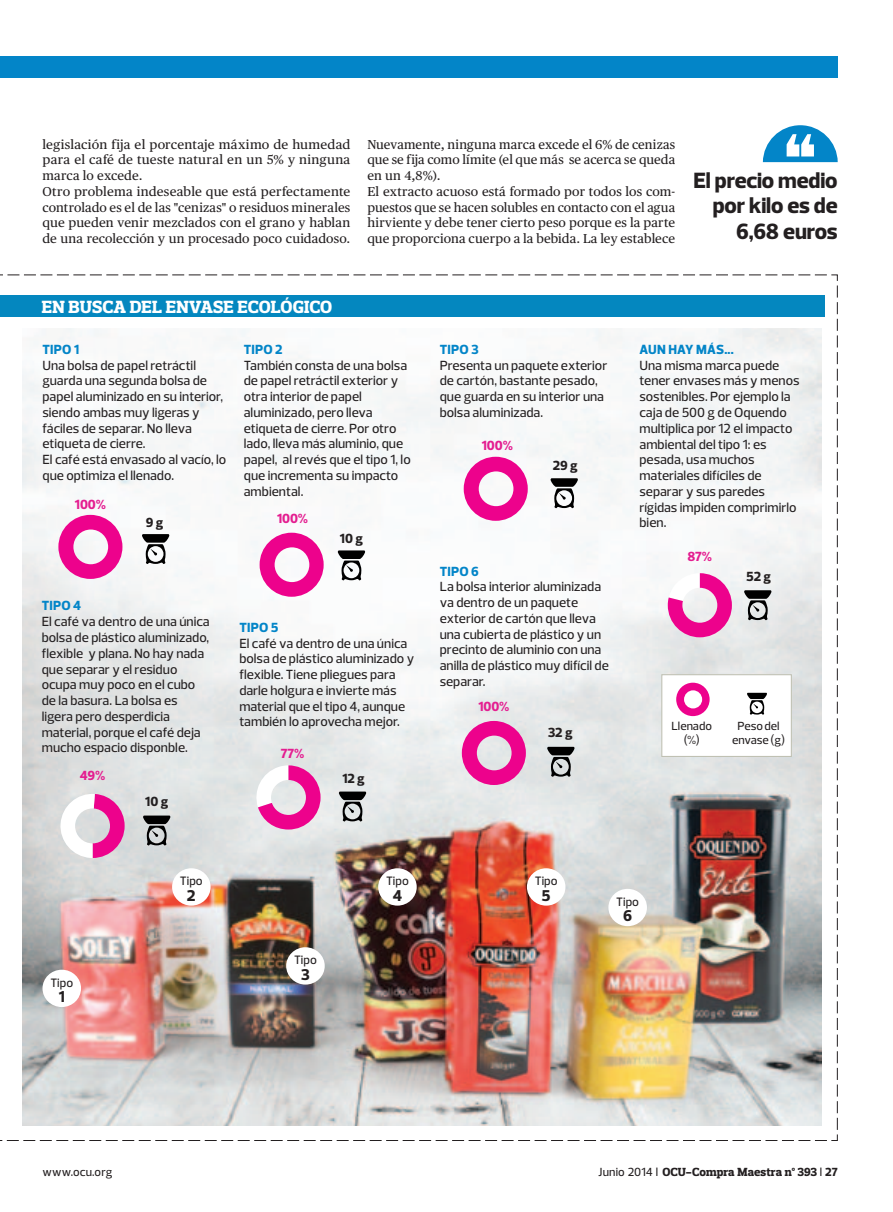
<style>
.page{position:relative;width:893px;height:1212px;background:#fff}
.page>*{position:absolute;margin:0;border:0;box-sizing:border-box;transform-origin:0 0}
.t1{font:800 22.5px/25.5px "Prelo";letter-spacing:-.01em;color:#231f20;text-align:right}
.t2{font:800 18px "Prelo Slab";color:#fff}
.t3{font:800 15.9px "Prelo";color:#231f20}
.t4{font:500 13.5px/15.8px "Prelo";color:#231f20}
.t5{font:800 13.5px "Prelo";letter-spacing:.015em;color:#0385c8}
.t6{font:800 13.5px "Prelo";color:#e41d90}
.t7{font:800 13.5px "Prelo";letter-spacing:-.01em;color:#231f20}
.t8{font:12.9px/15.8px "Publico Text";letter-spacing:.01em;color:#231f20}
.t9{font:500 12.45px "Prelo";color:#231f20}
.t10{font:500 12px/13.5px "Prelo";color:#231f20;text-align:center}
.t11{font:800 12px "Prelo Slab";color:#231f20}
.s1{font-family:"Prelo";font-weight:500}
.s2{font-family:"Prelo"}
</style>
<div class="page">
<div style="left:0;top:57px;width:838px;height:21px;background:#0385c8"></div>
<svg style="left:763px;top:125px;width:75px;height:37px"></svg>
<img style="left:0;top:274px;width:838px;height:867px">
<div style="left:0;top:295px;width:825px;height:22px;background:#0487bf"></div>
<svg style="left:58px;top:515px;width:64px;height:64px"></svg>
<div style="left:661px;top:674px;width:131px;height:83px;background:#fff;border:1px solid #bfc0b2"></div>
<svg style="left:747px;top:693px;width:20px;height:22px"></svg>
<svg style="left:676px;top:683px;width:34px;height:33px"></svg>
<svg style="left:142px;top:534px;width:27px;height:30px"></svg>
<svg style="left:744px;top:590px;width:27px;height:30px"></svg>
<svg style="left:668px;top:573px;width:64px;height:64px"></svg>
<svg style="left:260px;top:533px;width:64px;height:64px"></svg>
<svg style="left:338px;top:550px;width:27px;height:30px"></svg>
<svg style="left:547px;top:747px;width:27px;height:30px"></svg>
<svg style="left:462px;top:721px;width:64px;height:64px;background:#e968b4"></svg>
<svg style="left:551px;top:478px;width:27px;height:30px"></svg>
<svg style="left:464px;top:457px;width:64px;height:64px"></svg>
<svg style="left:143px;top:815px;width:27px;height:30px"></svg>
<svg style="left:59px;top:793px;width:66px;height:65px"></svg>
<svg style="left:252px;top:765px;width:69px;height:64px"></svg>
<svg style="left:339px;top:791px;width:27px;height:30px"></svg>
<div style="left:43px;top:970px;width:38px;height:37px;background:#fff;border-radius:50%"></div>
<div style="left:172px;top:868px;width:39px;height:37px;background:#fff;border-radius:50%"></div>
<div style="left:286px;top:947px;width:39px;height:37px;background:#fff;border-radius:50%"></div>
<div style="left:378px;top:868px;width:39px;height:37px;background:#fff;border-radius:50%"></div>
<div style="left:527px;top:868px;width:38px;height:37px;background:#fff;border-radius:50%"></div>
<div style="left:608px;top:889px;width:39px;height:37px;background:#fff;border-radius:50%"></div>
<p class="t8" style="left:43px;top:136px;width:309px">legislación fija el porcentaje máximo de humedad para el café de tueste natural en un 5% y ninguna marca lo excede.<br>Otro problema indeseable que está perfectamente controlado es el de las "cenizas" o residuos minerales que pueden venir mezclados con el grano y hablan de una recolección y un procesado poco cuidadoso.</p>
<p class="t8" style="left:367px;top:136px;width:309px">Nuevamente, ninguna marca excede el 6% de cenizas que se fija como límite (el que más se acerca se queda en un 4,8%).<br>El extracto acuoso está formado por todos los com&shy;puestos que se hacen solubles en contacto con el agua hirviente y debe tener cierto peso porque es la parte que proporciona cuerpo a la bebida. La ley establece</p>
<h1 class="t1" style="left:693px;top:167px;width:146px">El precio medio por kilo es de<br>6,68 euros</h1>
<h2 class="t2" style="left:42px;top:296px;width:280px">EN BUSCA DEL ENVASE ECOLÓGICO</h2>
<p class="t5" style="left:43px;top:341px;width:38px">Tipo 1</p>
<p class="t4" style="left:43px;top:357px;width:185px">Una bolsa de papel retráctil guarda una segunda bolsa de papel aluminizado en su interior, siendo ambas muy ligeras y fáciles de separar. No lleva etiqueta de cierre.<br>El café está envasado al vacío, lo que optimiza el llenado.</p>
<p class="t5" style="left:244px;top:341px;width:40px">Tipo 2</p>
<p class="t4" style="left:244px;top:357px;width:168px">También consta de una bolsa de papel retráctil exterior y otra interior de papel aluminizado, pero lleva etiqueta de cierre. Por otro lado, lleva más aluminio, que papel, al revés que el tipo 1, lo que incrementa su impacto ambiental.</p>
<p class="t6" style="left:277px;top:510px;width:33px">100%</p>
<p class="t7" style="left:340px;top:530px;width:25px">10 g</p>
<p class="t6" style="left:75px;top:496px;width:33px">100%</p>
<p class="t7" style="left:146px;top:514px;width:19px">9 g</p>
<p class="t5" style="left:42px;top:598px;width:41px">TIPo 4</p>
<p class="t4" style="left:42px;top:614px;width:170px">El café va dentro de una única bolsa de plástico aluminizado, flexible y plana. No hay nada que separar y el residuo ocupa muy poco en el cubo de la basura. La bolsa es ligera pero desperdicia material, porque el café deja mucho espacio disponble.</p>
<p class="t6" style="left:80px;top:767px;width:27px">49%</p>
<p class="t7" style="left:145px;top:793px;width:25px">10 g</p>
<p class="t5" style="left:239px;top:619px;width:41px">TIPo 5</p>
<p class="t4" style="left:239px;top:635px;width:176px">El café va dentro de una única bolsa de plástico aluminizado y flexible. Tiene pliegues para darle holgura e invierte más material que el tipo 4, aunque también lo aprovecha mejor.</p>
<p class="t6" style="left:281px;top:745px;width:25px">77%</p>
<p class="t7" style="left:342px;top:770px;width:24px">12 g</p>
<p class="t5" style="left:440px;top:341px;width:41px">TIPo 3</p>
<p class="t4" style="left:440px;top:357px;width:169px">Presenta un paquete exterior de cartón, bastante pesado, que guarda en su interior una bolsa aluminizada.</p>
<p class="t6" style="left:482px;top:437px;width:33px">100%</p>
<p class="t7" style="left:553px;top:457px;width:26px">29 g</p>
<p class="t5" style="left:440px;top:563px;width:41px">TIPo 6</p>
<p class="t4" style="left:440px;top:579px;width:171px">La bolsa interior aluminizada va dentro de un paquete exterior de cartón que lleva una cubierta de plástico y un precinto de aluminio con una anilla de plástico muy difícil de separar.</p>
<p class="t6" style="left:478px;top:698px;width:33px">100%</p>
<p class="t7" style="left:548px;top:724px;width:26px">32 g</p>
<p class="t5" style="left:640px;top:341px;width:96px">aun hay más...</p>
<p class="t4" style="left:639px;top:357px;width:162px">Una misma marca puede tener envases más y menos sostenibles. Por ejemplo la caja de 500 g de Oquendo multiplica por 12 el impacto ambiental del tipo 1: es pesada, usa muchos materiales difíciles de separar y sus paredes rígidas impiden comprimirlo bien.</p>
<p class="t6" style="left:687px;top:548px;width:26px">87%</p>
<p class="t7" style="left:746px;top:568px;width:26px">52 g</p>
<p class="t10" style="left:671px;top:719px;width:42px">Llenado (%)</p>
<p class="t10" style="left:732px;top:719px;width:55px">Peso del envase (g)</p>
<p class="t9" style="left:50px;top:975px;width:24px">Tipo</p>
<p class="t3" style="left:59px;top:987px;width:8px">1</p>
<p class="t9" style="left:180px;top:873px;width:24px">Tipo</p>
<p class="t3" style="left:187px;top:886px;width:10px">2</p>
<p class="t9" style="left:294px;top:952px;width:24px">Tipo</p>
<p class="t3" style="left:301px;top:965px;width:11px">3</p>
<p class="t9" style="left:386px;top:873px;width:24px">Tipo</p>
<p class="t3" style="left:393px;top:886px;width:11px">4</p>
<p class="t9" style="left:535px;top:873px;width:24px">Tipo</p>
<p class="t3" style="left:542px;top:886px;width:11px">5</p>
<p class="t9" style="left:616px;top:894px;width:24px">Tipo</p>
<p class="t3" style="left:623px;top:906px;width:11px">6</p>
<p class="t10" style="left:43px;top:1165px;width:71px">www.ocu.org</p>
<p class="t11" style="left:598px;top:1164px;width:241px"><span class="s1">Junio 2014 l</span> OCU-COMPRA MAESTRA Nº 393 <span class="s1">l</span> <span class="s2">27</span></p>
</div>
